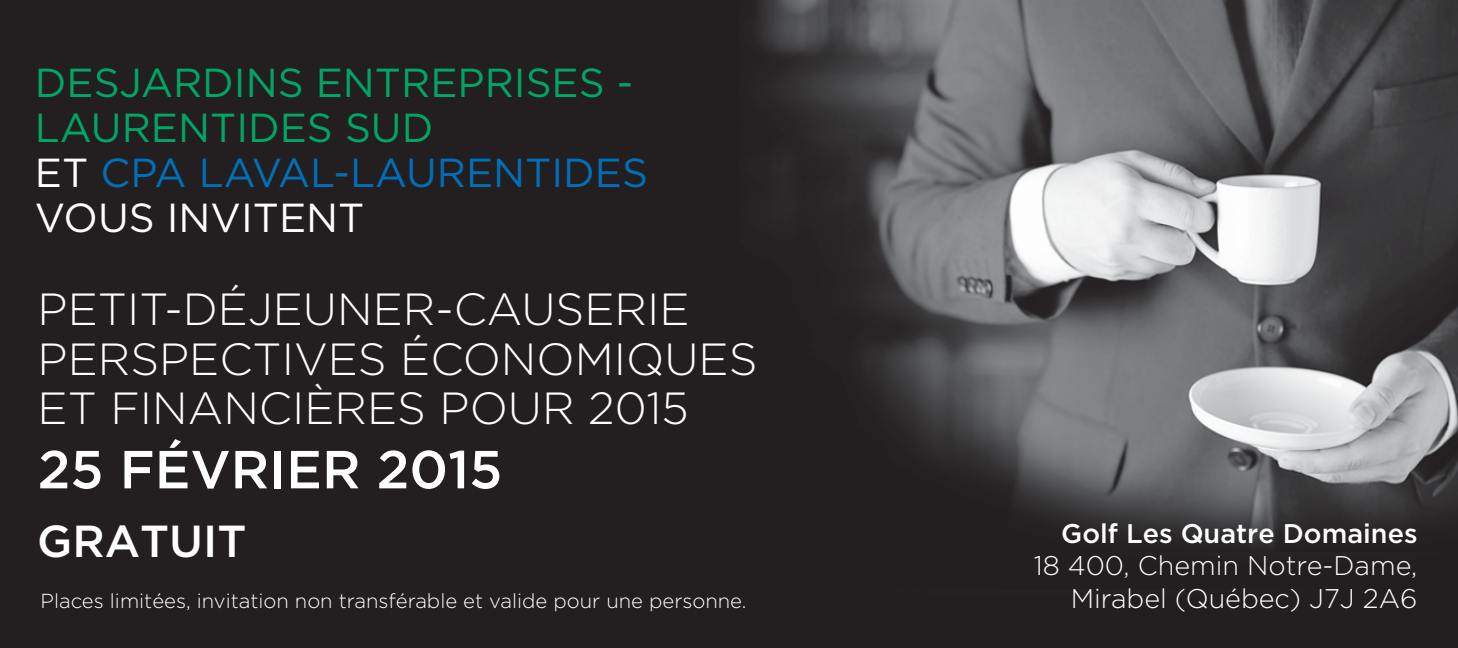
<style>
.page{position:relative;width:1458px;height:648px;background:#fff}
.page>*{position:absolute;margin:0;border:0;box-sizing:border-box;transform-origin:0 0}
.t1{font:500 53.55px "Gotham";color:#fff}
.t2{font:300 45px/49.5px "Gotham";color:#fff}
.t3{font:500 44.77px "Gotham";color:#fff}
.t4{font:40.5px/45px "Gotham";color:#00a665}
.t5{font:300 27px/32.4px "Gotham";color:#fff;text-align:right}
.t6{font:500 27px "Gotham";color:#fff}
.t7{font:300 20.25px "Gotham";color:#fff}
.s1{color:#fff}
.s2{color:#006fba}
</style>
<div class="page">
<img style="left:0;top:0;width:1458px;height:648px">
<p class="t4" style="left:35px;top:60px;width:615px">DESJARDINS ENTREPRISES -<br>LAURENTIDES SUD<br><span class="s1">ET</span> <span class="s2">CPA LAVAL-LAURENTIDES<br></span><span class="s1">VOUS INVITENT</span></p>
<p class="t2" style="left:38px;top:284px;width:653px">Petit-déjeuner-causerie<br>PERS</p>
<p class="t2" style="left:159px;top:333px;width:55px">PECTI</p>
<p class="t2" style="left:294px;top:333px;width:401px">VES ÉCONOMIQUES</p>
<p class="t2" style="left:38px;top:383px;width:130px">ET FINANCI</p>
<p class="t2" style="left:304px;top:383px;width:60px">ÈRES</p>
<p class="t2" style="left:440px;top:383px;width:251px">POUR 2015</p>
<h1 class="t1" style="left:38px;top:439px;width:466px">25 février 2015</h1>
<p class="t3" style="left:37px;top:515px;width:211px">Gratuit</p>
<p class="t7" style="left:40px;top:589px;width:708px">Places limitées, invitation non transférable et valide pour une personne.</p>
<p class="t6" style="left:1061px;top:518px;width:358px">Golf Les Quatre Domaines</p>
<p class="t5" style="left:1034px;top:549px;width:385px">18 400, Chemin Notre-Dame,<br>Mirabel (Québec) J7J 2A6</p>
</div>
